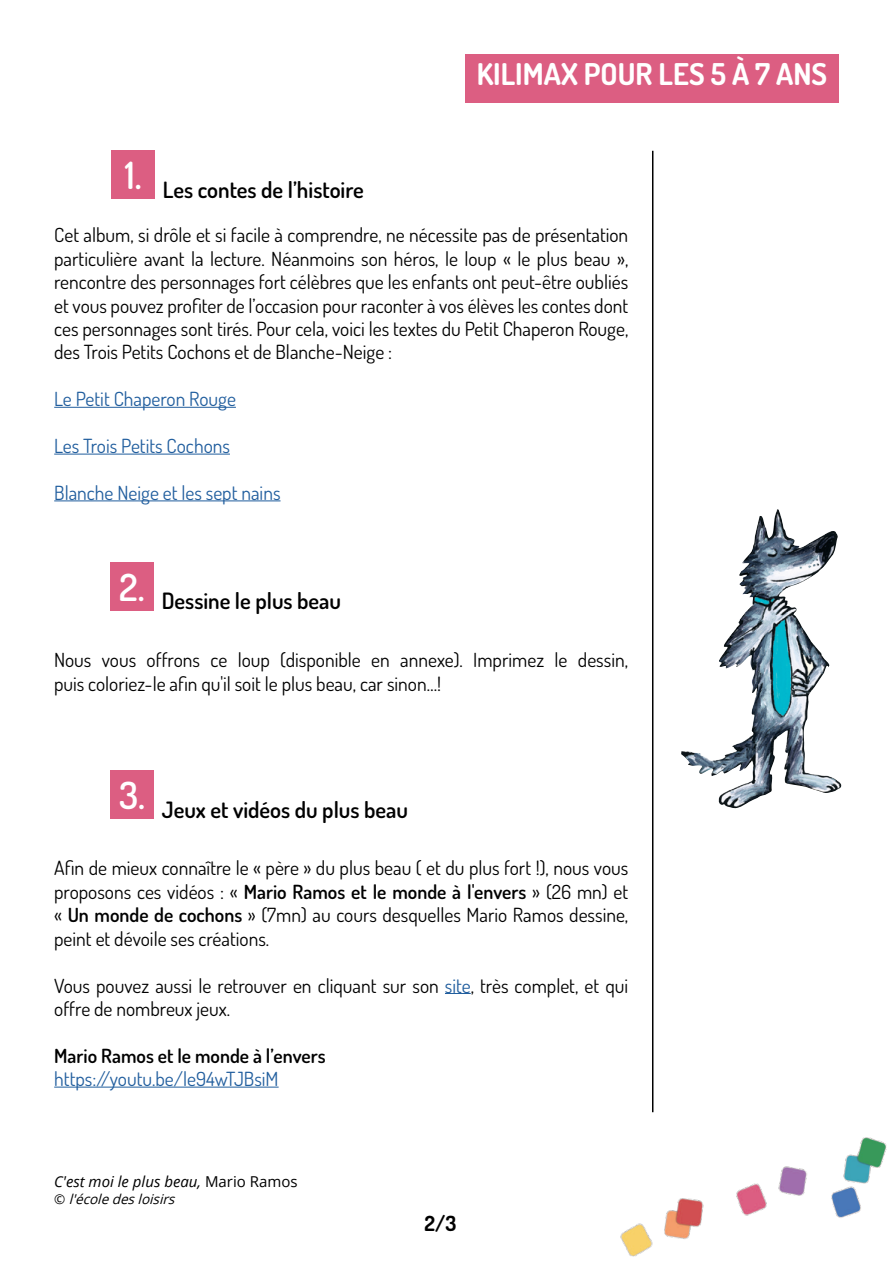
<style>
.page{position:relative;width:893px;height:1263px;background:#fff}
.page>*{position:absolute;margin:0;border:0;box-sizing:border-box;transform-origin:0 0}
.t1{font:700 30px "Dosis";color:#fff}
.t2{font:600 22.5px "Dosis";color:#000}
.t3{font:700 21px "Dosis";color:#000}
.t4{font:19.5px/23.4px "Dosis";color:#000;text-align:justify}
.t5{font:19.5px "Dosis";color:#215e9e}
.t6{font:600 19.5px "Dosis";color:#000}
.t7{font:italic 15px "Open Sans";color:#000}
.t8{font:italic 13.5px "Open Sans";color:#000}
.s1{font-weight:600}
.s2{color:#215e9e}
.s3{font-style:normal}
</style>
<div class="page">
<div style="left:465px;top:54px;width:374px;height:49px;background:#dc5e82"></div>
<img style="left:620px;top:1137px;width:267px;height:120px">
<hr style="left:652px;top:151px;width:1px;height:961px;background:#000">
<div style="left:111px;top:151px;width:44px;height:48px;background:#dc5e82"></div>
<hr style="left:54px;top:407px;width:182px;height:1px;background:#215e9e">
<hr style="left:54px;top:454px;width:176px;height:1px;background:#215e9e">
<hr style="left:54px;top:501px;width:227px;height:1px;background:#215e9e">
<div style="left:110px;top:562px;width:44px;height:48px;background:#dc5e82"></div>
<div style="left:110px;top:770px;width:44px;height:49px;background:#dc5e82"></div>
<svg style="left:445px;top:993px;width:26px;height:1px"></svg>
<hr style="left:54px;top:1087px;width:225px;height:1px;background:#215e9e">
<img style="left:719px;top:510px;width:58px;height:235px">
<h1 class="t1" style="left:477px;top:54px;width:352px">KILIMAX POUR LES 5 À 7 ANS</h1>
<p class="t2" style="left:125px;top:175px;width:241px"><sup>1.</sup> Les contes de l’histoire</p>
<p class="t4" style="left:54px;top:223px;width:576px">Cet album, si drôle et si facile à comprendre, ne nécessite pas de présentation particulière avant la lecture. Néanmoins son héros, le loup « le plus beau », rencontre des personnages fort célèbres que les enfants ont peut-être oubliés et vous pouvez profiter de l’occasion pour raconter à vos élèves les contes dont ces personnages sont tirés. Pour cela, voici les textes du Petit Chaperon Rouge, des Trois Petits Cochons et de Blanche-Neige :</p>
<p class="t5" style="left:54px;top:386px;width:183px">Le Petit Chaperon Rouge</p>
<p class="t5" style="left:54px;top:433px;width:177px">Les Trois Petits Cochons</p>
<p class="t5" style="left:54px;top:480px;width:228px">Blanche Neige et les sept nains</p>
<p class="t2" style="left:119px;top:586px;width:223px"><sup>2.</sup> Dessine le plus beau</p>
<p class="t4" style="left:54px;top:648px;width:576px">Nous vous offrons ce loup (disponible en annexe). Imprimez le dessin, puis coloriez-le afin qu'il soit le plus beau, car sinon…!</p>
<p class="t2" style="left:119px;top:795px;width:290px"><sup>3.</sup> Jeux et vidéos du plus beau</p>
<p class="t4" style="left:54px;top:856px;width:576px">Afin de mieux connaître le « père » du plus beau ( et du plus fort !), nous vous proposons ces vidéos : « <span class="s1">Mario Ramos et le monde à l'envers</span> » (26 mn) et « <span class="s1">Un monde de cochons</span> » (7mn) au cours desquelles Mario Ramos dessine, peint et dévoile ses créations.</p>
<p class="t4" style="left:54px;top:973px;width:575px">Vous pouvez aussi le retrouver en cliquant sur son <span class="s2">site</span>, très complet, et qui offre de nombreux jeux.</p>
<p class="t6" style="left:54px;top:1043px;width:273px">Mario Ramos et le monde à l’envers</p>
<p class="t5" style="left:54px;top:1066px;width:226px">https://youtu.be/le94wTJBsiM</p>
<p class="t7" style="left:54px;top:1171px;width:245px">C'est moi le plus beau, <span class="s3">Mario Ramos</span></p>
<p class="t8" style="left:54px;top:1189px;width:127px"><span class="s3">©</span> l'écoledesloisirs</p>
<p class="t3" style="left:425px;top:1209px;width:33px">2/3</p>
</div>
